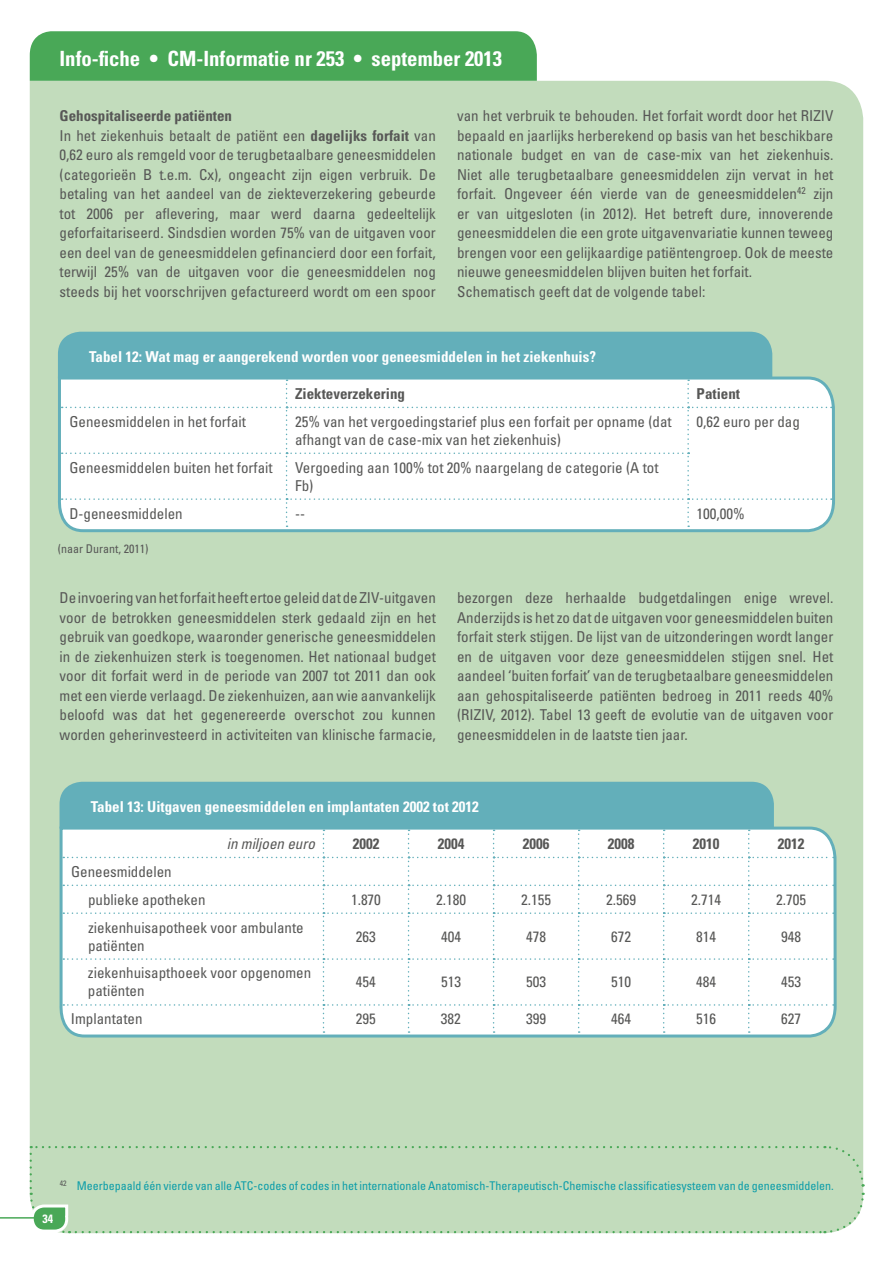
<style>
.page{position:relative;width:893px;height:1263px;background:#fff}
.page>*{position:absolute;margin:0;border:0;box-sizing:border-box;transform-origin:0 0}
.t1{font:700 condensed 21px "Univers LT Std";color:#fff}
.t2{font:condensed 15px/19.5px "Univers LT Std";color:#575756}
.t3{font:700 condensed 15px "Univers LT Std";color:#fff}
.t4{font:700 condensed 15px "Univers LT Std";color:#575756}
.t5{font:italic condensed 15px "Univers LT Std";color:#575756}
.t6{font:condensed 12px "Univers LT Std";color:#0c9da9}
.t7{font:condensed 12px "Univers LT Std";color:#575756}
.t8{font:700 condensed 12px "Univers LT Std";color:#fff}
.s1{font-weight:700}
</style>
<div class="page">
<div style="left:30px;top:81px;width:833px;height:1064px;background:#c2dcbc"></div>
<div style="left:30px;top:31px;width:507px;height:50px;background:#49a857"></div>
<svg style="left:58px;top:825px;width:780px;height:214px;background:#a1cdc7"></svg>
<svg style="left:60px;top:782px;width:774px;height:251px"></svg>
<svg style="left:56px;top:375px;width:780px;height:159px"></svg>
<svg style="left:58px;top:332px;width:774px;height:195px"></svg>
<div style="left:29px;top:1145px;width:836px;height:89px;background:#c2dcbc"></div>
<hr style="left:0;top:1217px;width:38px;height:1px;background:#49a857">
<h1 class="t1" style="left:60px;top:46px;width:444px">Info-fiche • CM-Informatie nr 253 • september 2013</h1>
<p class="t2" style="left:60px;top:106px;width:378px"><span class="s1">Gehospitaliseerde patiënten<br></span>In het ziekenhuis betaalt de patiënt een <span class="s1">dagelijks forfait</span> van 0,62 euro als remgeld voor de terugbetaalbare geneesmiddelen (categorieën B t.e.m. Cx), ongeacht zijn eigen verbruik. De betaling van het aandeel van de ziekteverzekering gebeurde tot 2006 per aflevering, maar werd daarna gedeeltelijk geforfaitariseerd. Sindsdien worden 75% van de uitgaven voor een deel van de geneesmiddelen gefinancierd door een forfait, terwijl 25% van de uitgaven voor die geneesmiddelen nog steeds bij het voorschrijven gefactureerd wordt om een spoor</p>
<p class="t2" style="left:457px;top:106px;width:378px">van het verbruik te behouden. Het forfait wordt door het RIZIV bepaald en jaarlijks herberekend op basis van het beschikbare nationale budget en van de case-mix van het ziekenhuis.<br>Niet alle terugbetaalbare geneesmiddelen zijn vervat in het forfait. Ongeveer één vierde van de geneesmiddelen<sup>42</sup> zijn er van uitgesloten (in 2012). Het betreft dure, innoverende geneesmiddelen die een grote uitgavenvariatie kunnen teweeg brengen voor een gelijkaardige patiëntengroep. Ook de meeste nieuwe geneesmiddelen blijven buiten het forfait.<br>Schematisch geeft dat de volgende tabel:</p>
<p class="t3" style="left:89px;top:347px;width:508px">Tabel 12: Wat mag er aangerekend worden voor geneesmiddelen in het ziekenhuis?</p>
<p class="t4" style="left:295px;top:384px;width:111px">Ziekteverzekering</p>
<p class="t4" style="left:697px;top:384px;width:45px">Patient</p>
<p class="t2" style="left:69px;top:411px;width:178px">Geneesmiddelen in het forfait</p>
<p class="t2" style="left:295px;top:412px;width:378px;line-height:18px">25% van het vergoedingstarief plus een forfait per opname (dat afhangt van de case-mix van het ziekenhuis)</p>
<p class="t2" style="left:697px;top:411px;width:105px">0,62 euro per dag</p>
<p class="t2" style="left:69px;top:457px;width:205px">Geneesmiddelen buiten het forfait</p>
<p class="t2" style="left:295px;top:458px;width:365px;line-height:18px">Vergoeding aan 100% tot 20% naargelang de categorie (A tot<br>Fb)</p>
<p class="t2" style="left:69px;top:503px;width:115px">D-geneesmiddelen</p>
<p class="t2" style="left:295px;top:503px;width:11px">--</p>
<p class="t2" style="left:697px;top:503px;width:50px">100,00%</p>
<p class="t7" style="left:58px;top:541px;width:92px">(naar Durant, 2011)</p>
<p class="t2" style="left:60px;top:588px;width:378px;text-align:justify">De invoering van het forfait heeft ertoe geleid dat de ZIV-uitgaven voor de betrokken geneesmiddelen sterk gedaald zijn en het gebruik van goedkope, waaronder generische geneesmiddelen in de ziekenhuizen sterk is toegenomen. Het nationaal budget voor dit forfait werd in de periode van 2007 tot 2011 dan ook met een vierde verlaagd. De ziekenhuizen, aan wie aanvankelijk beloofd was dat het gegenereerde overschot zou kunnen worden geherinvesteerd in activiteiten van klinische farmacie,</p>
<p class="t2" style="left:457px;top:588px;width:378px;text-align:justify">bezorgen deze herhaalde budgetdalingen enige wrevel.<br>Anderzijds is het zo dat de uitgaven voor geneesmiddelen buiten forfait sterk stijgen. De lijst van de uitzonderingen wordt langer en de uitgaven voor deze geneesmiddelen stijgen snel. Het aandeel ‘buiten forfait’ van de terugbetaalbare geneesmiddelen aan gehospitaliseerde patiënten bedroeg in 2011 reeds 40% (RIZIV, 2012). Tabel 13 geeft de evolutie van de uitgaven voor geneesmiddelen in de laatste tien jaar.</p>
<p class="t3" style="left:91px;top:797px;width:389px">Tabel 13: Uitgaven geneesmiddelen en implantaten 2002 tot 2012</p>
<p class="t2" style="left:88px;top:857px;width:119px;line-height:27.9px;text-indent:-17px">Geneesmiddelen publieke apotheken</p>
<p class="t5" style="left:227px;top:834px;width:90px">in miljoen euro</p>
<p class="t4" style="left:353px;top:834px;width:28px">2002</p>
<p class="t4" style="left:438px;top:834px;width:28px">2004</p>
<p class="t4" style="left:523px;top:834px;width:28px">2006</p>
<p class="t4" style="left:608px;top:834px;width:28px">2008</p>
<p class="t4" style="left:693px;top:834px;width:28px">2010</p>
<p class="t4" style="left:778px;top:834px;width:28px">2012</p>
<p class="t2" style="left:351px;top:889px;width:31px">1.870</p>
<p class="t2" style="left:436px;top:889px;width:31px">2.180</p>
<p class="t2" style="left:521px;top:889px;width:31px">2.155</p>
<p class="t2" style="left:606px;top:889px;width:31px">2.569</p>
<p class="t2" style="left:691px;top:889px;width:31px">2.714</p>
<p class="t2" style="left:776px;top:889px;width:31px">2.705</p>
<p class="t2" style="left:88px;top:918px;width:217px;line-height:18px">ziekenhuisapotheek voor ambulante patiënten</p>
<p class="t2" style="left:356px;top:926px;width:21px">263</p>
<p class="t2" style="left:441px;top:926px;width:21px">404</p>
<p class="t2" style="left:526px;top:926px;width:21px">478</p>
<p class="t2" style="left:611px;top:926px;width:21px">672</p>
<p class="t2" style="left:696px;top:926px;width:21px">814</p>
<p class="t2" style="left:781px;top:926px;width:21px">948</p>
<p class="t2" style="left:88px;top:964px;width:225px;line-height:18px">ziekenhuisapthoeek voor opgenomen patiënten</p>
<p class="t2" style="left:356px;top:972px;width:21px">454</p>
<p class="t2" style="left:441px;top:972px;width:21px">513</p>
<p class="t2" style="left:526px;top:972px;width:21px">503</p>
<p class="t2" style="left:611px;top:972px;width:21px">510</p>
<p class="t2" style="left:696px;top:972px;width:21px">484</p>
<p class="t2" style="left:781px;top:972px;width:21px">453</p>
<p class="t2" style="left:71px;top:1009px;width:73px">Implantaten</p>
<p class="t2" style="left:356px;top:1009px;width:21px">295</p>
<p class="t2" style="left:441px;top:1009px;width:21px">382</p>
<p class="t2" style="left:526px;top:1009px;width:21px">399</p>
<p class="t2" style="left:611px;top:1009px;width:21px">464</p>
<p class="t2" style="left:696px;top:1009px;width:21px">516</p>
<p class="t2" style="left:781px;top:1009px;width:21px">627</p>
<p class="t6" style="left:60px;top:1178px;width:775px"><sup>42</sup> Meerbepaald één vierde van alle ATC-codes of codes in het internationale Anatomisch-Therapeutisch-Chemische classificatiesysteem van de geneesmiddelen.</p>
<p class="t8" style="left:42px;top:1211px;width:12px">34</p>
</div>
